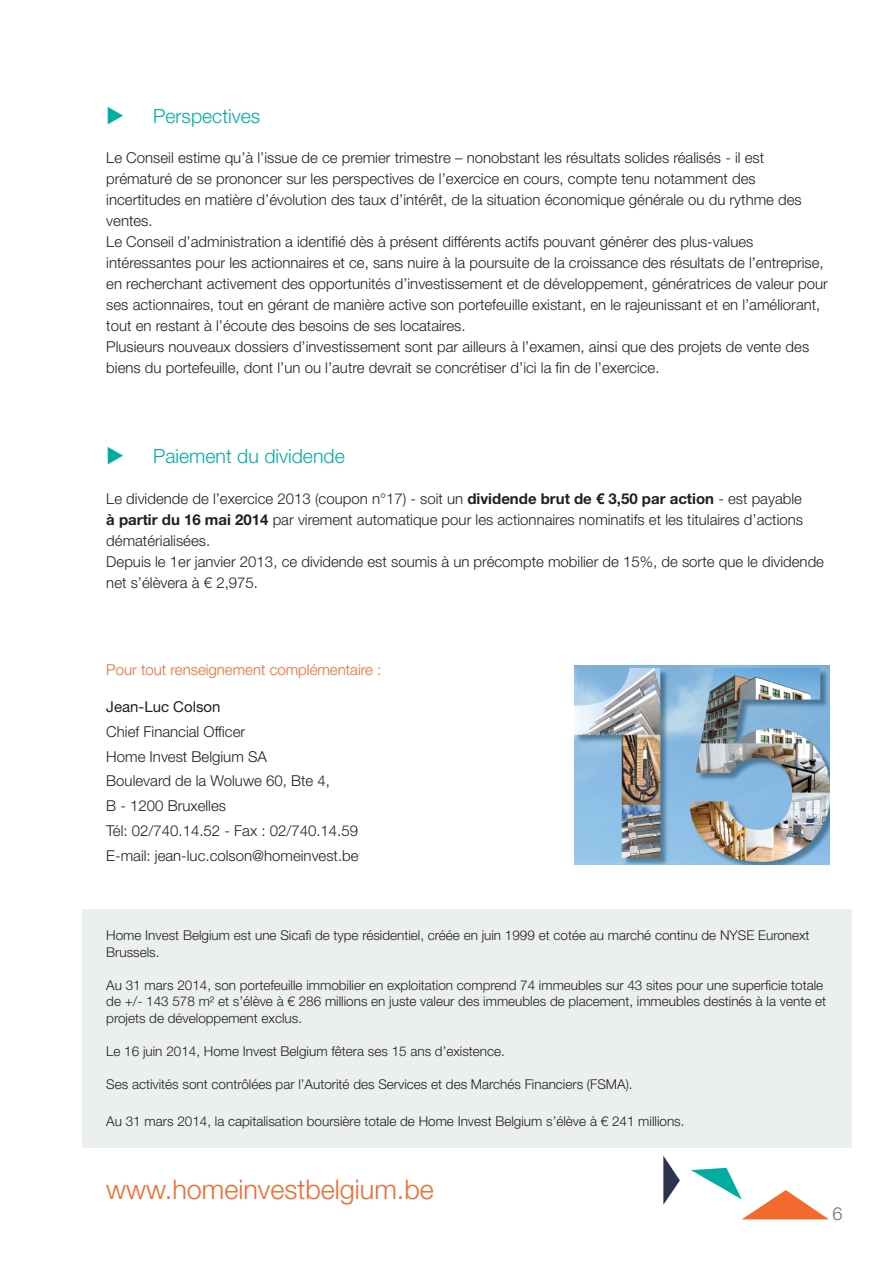
<style>
.page{position:relative;width:893px;height:1263px;background:#fff}
.page>*{position:absolute;margin:0;border:0;box-sizing:border-box;transform-origin:0 0}
.hib13-tit1{font:300 27px "Helvetica Neue LT Std";color:#f26a2d}
.hib13-tit1-2{font:300 19.5px "Helvetica Neue LT Std";color:#00ada3}
.t1{font:300 18px "Helvetica Neue LT Std";color:#6c6d70}
.hib13-tit1-3{font:300 15px/21px "Helvetica Neue LT Std";color:#231f20}
.hib13-tit1-4{font:300 15px "Helvetica Neue LT Std";color:#f26a2d}
.hib13-tit1-5{font:15px "Helvetica Neue LT Std";color:#231f20}
.hib13-tit1-6{font:300 13.5px/16.5px "Helvetica Neue LT Std";color:#231f20}
.s1{font-weight:700}
</style>
<div class="page">
<svg style="left:691px;top:1168px;width:138px;height:51px"></svg>
<svg style="left:663px;top:1156px;width:17px;height:49px"></svg>
<div style="left:82px;top:909px;width:769px;height:238px;background:#ebefed"></div>
<img style="left:574px;top:665px;width:255px;height:199px">
<p class="hib13-tit1-2" style="left:106px;top:104px;width:156px">◆ Perspectives</p>
<p class="hib13-tit1-3" style="left:106px;top:147px;width:697px">Le Conseil estime qu’à l’issue de ce premier trimestre – nonobstant les résultats solides réalisés - il est prématuré de se prononcer sur les perspectives de l’exercice en cours, compte tenu notamment des incertitudes en matière d’évolution des taux d’intérêt, de la situation économique générale ou du rythme des ventes.</p>
<p class="hib13-tit1-3" style="left:106px;top:231px;width:723px">Le Conseil d’administration a identifié dès à présent différents actifs pouvant générer des plus-values intéressantes pour les actionnaires et ce, sans nuire à la poursuite de la croissance des résultats de l’entreprise, en recherchant activement des opportunités d’investissement et de développement, génératrices de valeur pour ses actionnaires, tout en gérant de manière active son portefeuille existant, en le rajeunissant et en l’améliorant, tout en restant à l’écoute des besoins de ses locataires.</p>
<p class="hib13-tit1-3" style="left:106px;top:336px;width:704px">Plusieurs nouveaux dossiers d’investissement sont par ailleurs à l’examen, ainsi que des projets de vente des biens du portefeuille, dont l’un ou l’autre devrait se concrétiser d’ici la fin de l’exercice.</p>
<p class="hib13-tit1-2" style="left:106px;top:444px;width:240px">◆ Paiement du dividende</p>
<p class="hib13-tit1-3" style="left:106px;top:487px;width:698px;text-align:justify">Le dividende de l’exercice 2013 (coupon n°17) - soit un <span class="s1">dividende brut de € 3,50 par action</span> - est payable <span class="s1">à partir du 16 mai 2014</span> par virement automatique pour les actionnaires nominatifs et les titulaires d’actions dématérialisées.</p>
<p class="hib13-tit1-3" style="left:106px;top:550px;width:719px">Depuis le 1er janvier 2013, ce dividende est soumis à un précompte mobilier de 15%, de sorte que le dividende net s’élèvera à € 2,975.</p>
<p class="hib13-tit1-4" style="left:106px;top:660px;width:277px">Pour tout renseignement complémentaire :</p>
<p class="hib13-tit1-5" style="left:106px;top:698px;width:116px">Jean-Luc Colson</p>
<p class="hib13-tit1-3" style="left:106px;top:721px;width:140px">Chief Financial Officer</p>
<p class="hib13-tit1-3" style="left:106px;top:745px;width:162px">Home Invest Belgium SA</p>
<p class="hib13-tit1-3" style="left:106px;top:768px;width:225px;line-height:24.8px">Boulevard de la Woluwe 60, Bte 4,<br>B - 1200 Bruxelles</p>
<p class="hib13-tit1-3" style="left:106px;top:820px;width:253px">Tél: 02/740.14.52 - Fax : 02/740.14.59</p>
<p class="hib13-tit1-3" style="left:106px;top:844px;width:254px">E-mail: jean-luc.colson@homeinvest.be</p>
<p class="hib13-tit1-6" style="left:106px;top:927px;width:705px">Home Invest Belgium est une Sicafi de type résidentiel, créée en juin 1999 et cotée au marché continu de NYSE Euronext<br>Brussels.</p>
<p class="hib13-tit1-6" style="left:106px;top:976px;width:721px">Au 31 mars 2014, son portefeuille immobilier en exploitation comprend 74 immeubles sur 43 sites pour une superficie totale de +/- 143 578 m² et s’élève à € 286 millions en juste valeur des immeubles de placement, immeubles destinés à la vente et projets de développement exclus.</p>
<p class="hib13-tit1-6" style="left:106px;top:1042px;width:400px">Le 16 juin 2014, Home Invest Belgium fêtera ses 15 ans d’existence.</p>
<p class="hib13-tit1-6" style="left:106px;top:1075px;width:528px">Ses activités sont contrôlées par l’Autorité des Services et des Marchés Financiers (FSMA).</p>
<p class="hib13-tit1-6" style="left:106px;top:1113px;width:580px">Au 31 mars 2014, la capitalisation boursière totale de Home Invest Belgium s’élève à € 241 millions.</p>
<p class="hib13-tit1" style="left:106px;top:1172px;width:329px">www.homeinvestbelgium.be</p>
<p class="t1" style="left:832px;top:1202px;width:12px">6</p>
</div>
